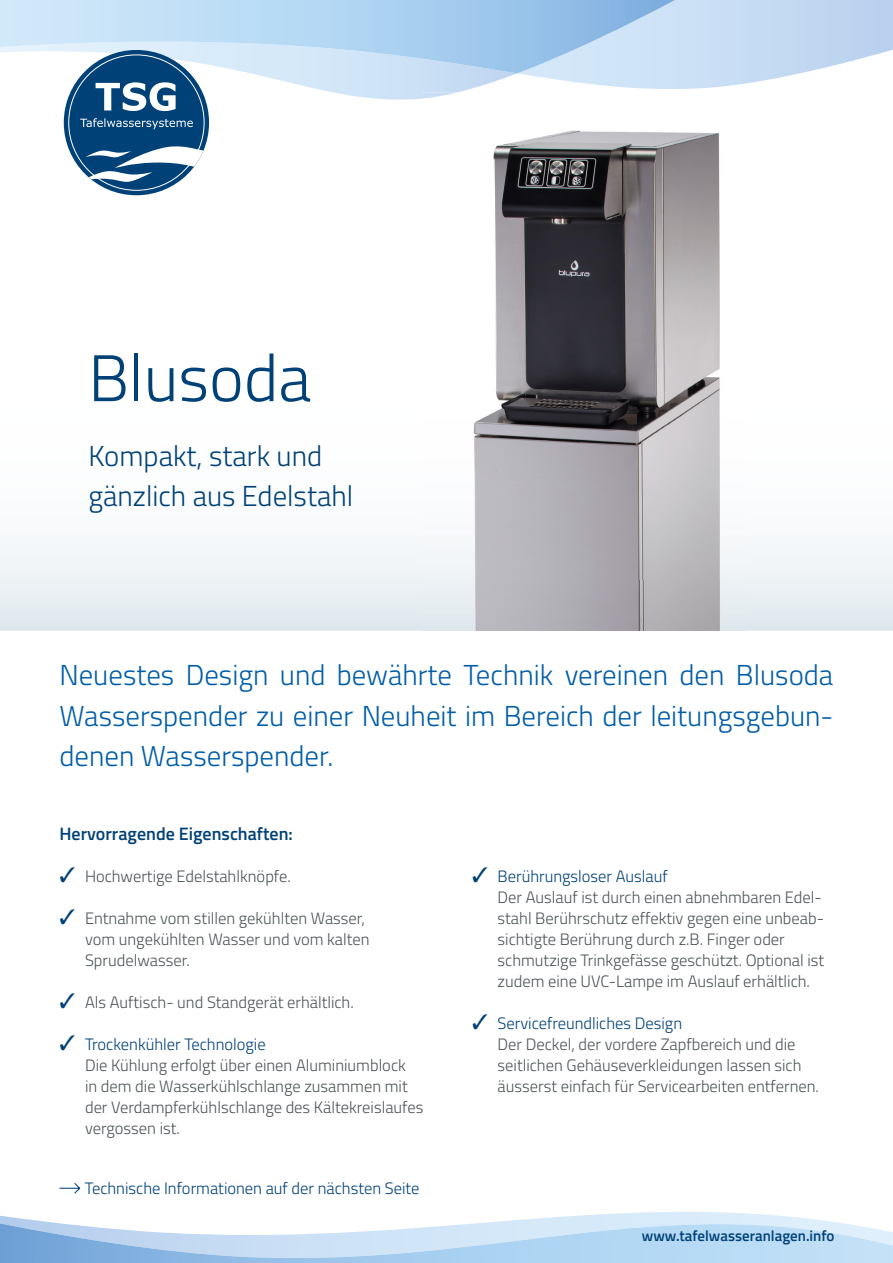
<style>
.page{position:relative;width:893px;height:1263px;background:#fff}
.page>*{position:absolute;margin:0;border:0;box-sizing:border-box;transform-origin:0 0}
.t1{font:300 66px "Titillium Web";color:#004177}
.t2{font:300 28.8px/40.5px "Titillium Web";color:#005da9;text-align:justify}
.t3{font:300 28.8px/40.5px "Titillium Web";color:#004177}
.t4{font:600 18px "Titillium Web";color:#004177}
.t5{font:300 16.5px/21px "Titillium Web";color:#4c5356}
.t6{font:300 16.5px "Titillium Web";color:#004177}
.t7{font:600 15px "Titillium Web";color:#004177}
.s1{color:#004177}
</style>
<div class="page">
<svg style="left:0;top:545px;width:893px;height:86px"></svg>
<img style="left:422px;top:130px;width:323px;height:501px">
<div style="left:64px;top:50px;width:145px;height:145px;background:#004177;border-radius:50%"></div>
<svg style="left:81px;top:144px;width:125px;height:38px"></svg>
<svg style="left:80px;top:118px;width:113px;height:11px"></svg>
<svg style="left:0;top:0;width:893px;height:111px"></svg>
<svg style="left:59px;top:1183px;width:22px;height:11px"></svg>
<svg style="left:0;top:1212px;width:839px;height:11px"></svg>
<h1 class="t1" style="left:88px;top:330px;width:224px">Blusoda</h1>
<h2 class="t3" style="left:88px;top:434px;width:266px">Kompakt, stark und gänzlich aus Edelstahl</h2>
<h2 class="t2" style="left:60px;top:653px;width:775px">Neuestes Design und bewährte Technik vereinen den Blusoda Wasserspender zu einer Neuheit im Bereich der leitungsgebun&shy;denen Wasserspender.</h2>
<p class="t4" style="left:60px;top:820px;width:235px">Hervorragende Eigenschaften:</p>
<p class="t5" style="left:60px;top:865px;width:233px"><span class="s1">✓</span> Hochwertige Edelstahlknöpfe.</p>
<p class="t5" style="left:85px;top:907px;width:286px;text-indent:-26px"><span class="s1">✓</span> Entnahme vom stillen gekühlten Wasser, vom ungekühlten Wasser und vom kalten<br>Sprudelwasser.</p>
<p class="t5" style="left:60px;top:991px;width:296px"><span class="s1">✓</span> Als Auftisch- und Standgerät erhältlich.</p>
<p class="t5" style="left:85px;top:1033px;width:340px;text-indent:-26px"><span class="s1">✓ Trockenkühler Technologie<br></span>Die Kühlung erfolgt über einen Aluminiumblock<br>in dem die Wasserkühlschlange zusammen mit der Verdampferkühlschlange des Kältekreislaufes vergossen ist.</p>
<p class="t6" style="left:85px;top:1176px;width:336px">Technische Informationen auf der nächsten Seite</p>
<p class="t5" style="left:498px;top:865px;width:328px;text-indent:-26px"><span class="s1">✓ Berührungsloser Auslauf<br></span>Der Auslauf ist durch einen abnehmbaren Edel&shy;stahl Berührschutz effektiv gegen eine unbeab&shy;sichtigte Berührung durch z.B. Finger oder schmutzige Trinkgefässe geschützt. Optional ist zudem eine UVC-Lampe im Auslauf erhältlich.</p>
<p class="t5" style="left:498px;top:1012px;width:323px;text-indent:-26px"><span class="s1">✓ Servicefreundliches Design<br></span>Der Deckel, der vordere Zapfbereich und die seitlichen Gehäuseverkleidungen lassen sich äusserst einfach für Servicearbeiten entfernen.</p>
<p class="t7" style="left:642px;top:1224px;width:194px">www.tafelwasseranlagen.info</p>
</div>
